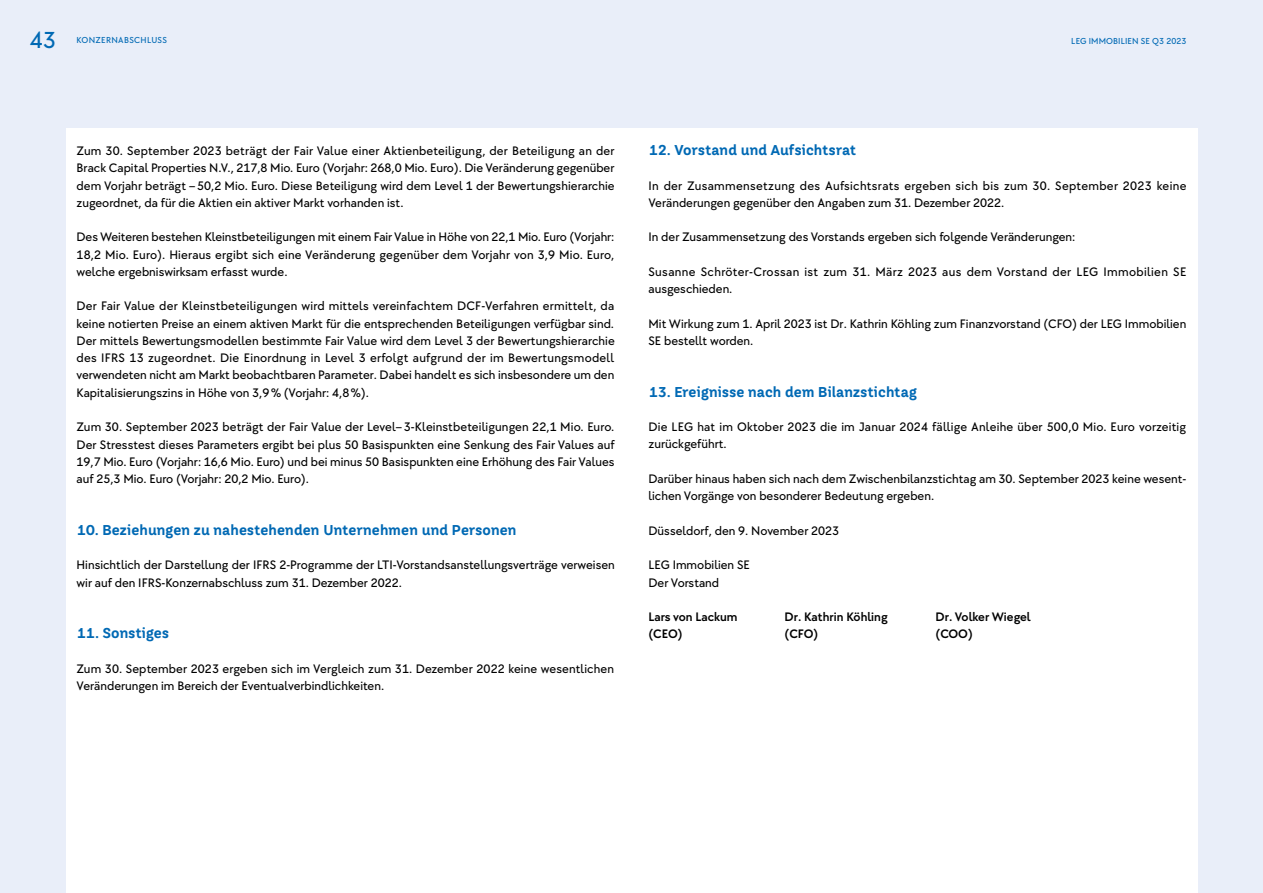
<style>
.page{position:relative;width:1263px;height:893px;background:#e9eef9}
.page>*{position:absolute;margin:0;border:0;box-sizing:border-box;transform-origin:0 0}
.t1{font:24px "LEG Corporate Bodycopy";color:#0069b4}
.t2{font:700 14.25px "LEG Corporate Headline";letter-spacing:.01em;color:#0069b4}
.t3{font:12.75px/17.2px "LEG Corporate Bodycopy";color:#000}
.t4{font:12.75px/17.2px "LEG Corporate Bodycopy";letter-spacing:.025em;color:#000}
.t5{font:500 12.75px "LEG Corporate Bodycopy";color:#000}
.t6{font:9px "LEG Corporate Bodycopy";letter-spacing:.01em;color:#0069b4}
.t7{font:9px "LEG Corporate Bodycopy";letter-spacing:.03em;color:#0069b4}
</style>
<div class="page">
<div style="left:66px;top:128px;width:1131px;height:765px;background:#fff"></div>
<h1 class="t1" style="left:30px;top:26px;width:28px">43</h1>
<p class="t7" style="left:77px;top:35px;width:92px">KONZERNABSCHLUSS</p>
<p class="t6" style="left:1071px;top:35px;width:117px">LEG IMMOBILIEN SE Q3 2023</p>
<p class="t3" style="left:77px;top:142px;width:540px;text-align:justify">Zum 30. September 2023 beträgt der Fair Value einer Aktienbeteiligung, der Beteiligung an der Brack Capital Properties N.V., 217,8 Mio. Euro (Vorjahr: 268,0 Mio. Euro). Die Veränderung gegenüber dem Vorjahr beträgt –50,2 Mio. Euro. Diese Beteiligung wird dem Level 1 der Bewertungshierarchie zugeordnet, da für die Aktien ein aktiver Markt vorhanden ist.</p>
<p class="t3" style="left:77px;top:228px;width:539px;text-align:justify">Des Weiteren bestehen Kleinstbeteiligungen mit einem Fair Value in Höhe von 22,1 Mio. Euro (Vorjahr:<br>18,2 Mio. Euro). Hieraus ergibt sich eine Veränderung gegenüber dem Vorjahr von 3,9 Mio. Euro, welche ergebniswirksam erfasst wurde.</p>
<p class="t3" style="left:77px;top:297px;width:540px;text-align:justify">Der Fair Value der Kleinstbeteiligungen wird mittels vereinfachtem DCF-Verfahren ermittelt, da keine notierten Preise an einem aktiven Markt für die entsprechenden Beteiligungen verfügbar sind.<br>Der mittels Bewertungsmodellen bestimmte Fair Value wird dem Level 3 der Bewertungshierarchie des IFRS 13 zugeordnet. Die Einordnung in Level 3 erfolgt aufgrund der im Bewertungsmodell verwendeten nicht am Markt beobachtbaren Parameter. Dabei handelt es sich insbesondere um den Kapitalisierungszins in Höhe von 3,9% (Vorjahr: 4,8%).</p>
<p class="t3" style="left:77px;top:418px;width:540px;text-align:justify">Zum 30. September 2023 beträgt der Fair Value der Level– 3-Kleinstbeteiligungen 22,1 Mio. Euro.<br>Der Stresstest dieses Parameters ergibt bei plus 50 Basispunkten eine Senkung des Fair Values auf 19,7 Mio. Euro (Vorjahr: 16,6 Mio. Euro) und bei minus 50 Basispunkten eine Erhöhung des Fair Values auf 25,3 Mio. Euro (Vorjahr: 20,2 Mio. Euro).</p>
<p class="t2" style="left:77px;top:521px;width:442px">10. Beziehungen zu nahestehenden Unternehmen und Personen</p>
<p class="t3" style="left:77px;top:556px;width:540px">Hinsichtlich der Darstellung der IFRS 2-Programme der LTI-Vorstandsanstellungsverträge verweisen wir auf den IFRS-Konzernabschluss zum 31. Dezember 2022.</p>
<p class="t2" style="left:77px;top:625px;width:94px">11. Sonstiges</p>
<p class="t3" style="left:77px;top:660px;width:539px">Zum 30. September 2023 ergeben sich im Vergleich zum 31. Dezember 2022 keine wesentlichen<br>Veränderungen im Bereich der Eventualverbindlichkeiten.</p>
<p class="t2" style="left:648px;top:142px;width:209px">12. Vorstand und Aufsichtsrat</p>
<p class="t4" style="left:648px;top:177px;width:539px">In der Zusammensetzung des Aufsichtsrats ergeben sich bis zum 30. September 2023 keine<br>Veränderungen gegenüber den Angaben zum 31. Dezember 2022.</p>
<p class="t3" style="left:648px;top:228px;width:428px">In der Zusammensetzung des Vorstands ergeben sich folgende Veränderungen:</p>
<p class="t4" style="left:648px;top:263px;width:539px">Susanne Schröter-Crossan ist zum 31. März 2023 aus dem Vorstand der LEG Immobilien SE ausgeschieden.</p>
<p class="t3" style="left:648px;top:315px;width:539px">Mit Wirkung zum 1. April 2023 ist Dr. Kathrin Köhling zum Finanzvorstand (CFO) der LEG Immobilien<br>SE bestellt worden.</p>
<p class="t2" style="left:648px;top:383px;width:270px">13. Ereignisse nach dem Bilanzstichtag</p>
<p class="t3" style="left:648px;top:418px;width:539px">Die LEG hat im Oktober 2023 die im Januar 2024 fällige Anleihe über 500,0 Mio. Euro vorzeitig zurückgeführt.</p>
<p class="t3" style="left:648px;top:470px;width:539px">Darüber hinaus haben sich nach dem Zwischenbilanzstichtag am 30. September 2023 keine wesent&shy;lichen Vorgänge von besonderer Bedeutung ergeben.</p>
<p class="t3" style="left:648px;top:522px;width:192px">Düsseldorf, den 9. November 2023</p>
<p class="t3" style="left:648px;top:556px;width:103px">LEG Immobilien SE<br>Der Vorstand</p>
<p class="t5" style="left:648px;top:609px;width:90px">Lars von Lackum</p>
<p class="t5" style="left:784px;top:609px;width:105px">Dr. Kathrin Köhling</p>
<p class="t5" style="left:935px;top:609px;width:97px">Dr. Volker Wiegel</p>
<p class="t5" style="left:648px;top:626px;width:36px">(CEO)</p>
<p class="t5" style="left:785px;top:626px;width:35px">(CFO)</p>
<p class="t5" style="left:935px;top:626px;width:39px">(COO)</p>
</div>
